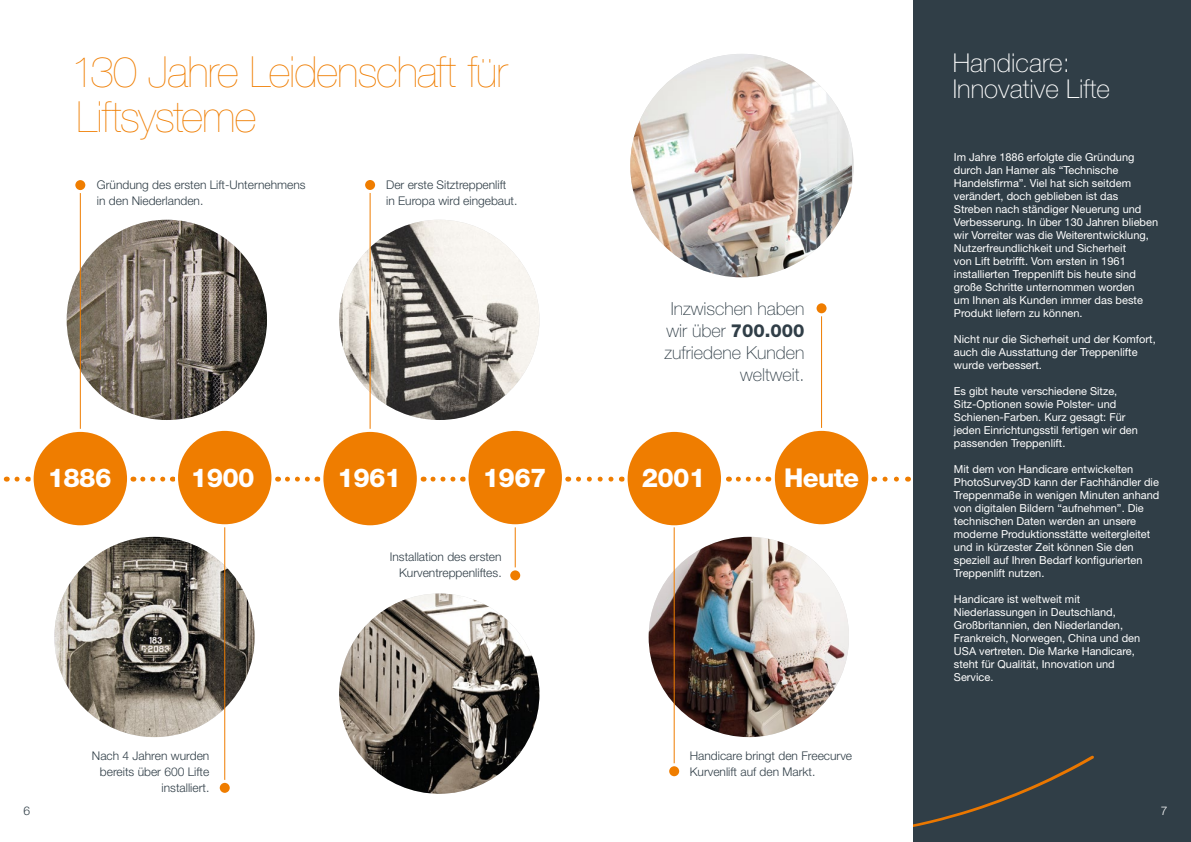
<style>
.page{position:relative;width:1191px;height:842px;background:#fff}
.page>*{position:absolute;margin:0;border:0;box-sizing:border-box;transform-origin:0 0}
.t1{font:200 43px/45px "Helvetica Neue LT Std";letter-spacing:-.02em;color:#ef7d00}
.t2{font:800 26px "Helvetica Neue LT Std";letter-spacing:-.025em;color:#fff}
.t3{font:100 26px/26px "Helvetica Neue LT Std";color:#fff}
.t4{font:100 18px/22px "Helvetica Neue LT Std";color:#303e47;text-align:right}
.t5{font:300 12px/16px "Helvetica Neue LT Std";color:#303e47}
.t6{font:300 12px "Helvetica Neue LT Std";color:#fff}
.t7{font:11px/13px "Helvetica Neue LT Std";color:#fff}
.s1{font-weight:800}
</style>
<div class="page">
<svg style="left:17px;top:477px;width:3px;height:5px"></svg>
<svg style="left:143px;top:477px;width:30px;height:5px"></svg>
<svg style="left:287px;top:477px;width:31px;height:5px"></svg>
<svg style="left:433px;top:477px;width:30px;height:5px"></svg>
<svg style="left:738px;top:477px;width:31px;height:5px"></svg>
<svg style="left:885px;top:477px;width:23px;height:5px"></svg>
<svg style="left:578px;top:477px;width:44px;height:5px"></svg>
<img style="left:67px;top:220px;width:200px;height:200px;border-radius:100px">
<img style="left:54px;top:537px;width:201px;height:200px;border-radius:100px">
<img style="left:339px;top:220px;width:200px;height:200px;border-radius:100px">
<div style="left:32px;top:430px;width:96px;height:97px;background:#ef7d00;border-radius:50%"></div>
<div style="left:31px;top:429px;width:99px;height:99px;border:3px solid #fff;border-radius:50%"></div>
<hr style="left:80px;top:186px;width:1px;height:243px;background:#ef7d00">
<div style="left:74px;top:179px;width:13px;height:13px;background:#ef7d00;border-radius:50%"></div>
<div style="left:72px;top:177px;width:16px;height:16px;border:3px solid #fff;border-radius:50%"></div>
<div style="left:322px;top:430px;width:96px;height:97px;background:#ef7d00;border-radius:50%"></div>
<div style="left:320px;top:429px;width:100px;height:99px;border:3px solid #fff;border-radius:50%"></div>
<hr style="left:369px;top:189px;width:1px;height:240px;background:#ef7d00">
<div style="left:363px;top:178px;width:13px;height:13px;background:#ef7d00;border-radius:50%"></div>
<div style="left:362px;top:177px;width:16px;height:16px;border:3px solid #fff;border-radius:50%"></div>
<div style="left:176px;top:429px;width:97px;height:97px;background:#ef7d00;border-radius:50%"></div>
<div style="left:175px;top:428px;width:99px;height:99px;border:3px solid #fff;border-radius:50%"></div>
<hr style="left:224px;top:527px;width:1px;height:257px;background:#ef7d00">
<div style="left:218px;top:781px;width:13px;height:13px;background:#ef7d00;border-radius:50%"></div>
<div style="left:217px;top:780px;width:16px;height:16px;border:3px solid #fff;border-radius:50%"></div>
<div style="left:467px;top:429px;width:96px;height:97px;background:#ef7d00;border-radius:50%"></div>
<div style="left:465px;top:428px;width:100px;height:99px;border:3px solid #fff;border-radius:50%"></div>
<hr style="left:515px;top:527px;width:1px;height:48px;background:#ef7d00">
<div style="left:509px;top:569px;width:13px;height:13px;background:#ef7d00;border-radius:50%"></div>
<div style="left:507px;top:567px;width:16px;height:16px;border:3px solid #fff;border-radius:50%"></div>
<div style="left:913px;top:0;width:278px;height:842px;background:#303e47"></div>
<div style="left:913px;top:0;width:67px;height:603px;background:#303e47"></div>
<img style="left:630px;top:54px;width:222px;height:223px">
<img style="left:648px;top:537px;width:201px;height:200px;border-radius:100px">
<div style="left:626px;top:430px;width:96px;height:97px;background:#ef7d00;border-radius:50%"></div>
<div style="left:624px;top:429px;width:100px;height:99px;border:3px solid #fff;border-radius:50%"></div>
<hr style="left:821px;top:312px;width:1px;height:117px;background:#ef7d00">
<div style="left:815px;top:302px;width:13px;height:13px;background:#ef7d00;border-radius:50%"></div>
<div style="left:813px;top:300px;width:16px;height:16px;border:3px solid #fff;border-radius:50%"></div>
<div style="left:773px;top:429px;width:96px;height:97px;background:#ef7d00;border-radius:50%"></div>
<div style="left:772px;top:428px;width:99px;height:99px;border:3px solid #fff;border-radius:50%"></div>
<hr style="left:673px;top:527px;width:1px;height:240px;background:#ef7d00">
<div style="left:667px;top:765px;width:13px;height:13px;background:#ef7d00;border-radius:50%"></div>
<div style="left:666px;top:763px;width:16px;height:16px;border:3px solid #fff;border-radius:50%"></div>
<img style="left:339px;top:593px;width:200px;height:201px;border-radius:100px">
<h1 class="t1" style="left:71px;top:49px;width:438px">130 Jahre Leidenschaft für<br>Liftsysteme</h1>
<p class="t5" style="left:97px;top:176px;width:210px">Gründung des ersten Lift-Unternehmens in den Niederlanden.</p>
<p class="t5" style="left:386px;top:176px;width:133px">Der erste Sitztreppenlift in Europa wird eingebaut.</p>
<h2 class="t2" style="left:48px;top:462px;width:65px">1886</h2>
<h2 class="t2" style="left:191px;top:462px;width:65px">1900</h2>
<h2 class="t2" style="left:337px;top:462px;width:65px">1961</h2>
<h2 class="t2" style="left:483px;top:462px;width:65px">1967</h2>
<p class="t5" style="left:390px;top:549px;width:113px;text-align:right">Installation des ersten<br>Kurventreppenliftes.</p>
<p class="t5" style="left:24px;top:803px;width:8px">6</p>
<p class="t5" style="left:92px;top:747px;width:119px;text-align:right">Nach 4 Jahren wurden bereits über 600 Lifte installiert.</p>
<h3 class="t4" style="left:664px;top:297px;width:142px">Inzwischen haben wir über <span class="s1">700.000 </span>zufriedene Kunden weltweit.</h3>
<h2 class="t2" style="left:642px;top:462px;width:65px">2001</h2>
<h2 class="t2" style="left:784px;top:462px;width:76px">Heute</h2>
<p class="t5" style="left:690px;top:747px;width:164px">Handicare bringt den Freecurve<br>Kurvenlift auf den Markt.</p>
<h2 class="t3" style="left:952px;top:50px;width:159px">Handicare:<br>Innovative Lifte</h2>
<p class="t7" style="left:954px;top:150px;width:206px">Im Jahre 1886 erfolgte die Gründung durch Jan Hamer als “Technische Handelsfirma”. Viel hat sich seitdem verändert, doch geblieben ist das Streben nach ständiger Neuerung und Verbesserung. In über 130 Jahren blieben wir Vorreiter was die Weiterentwicklung, Nutzerfreundlichkeit und Sicherheit<br>von Lift betrifft. Vom ersten in 1961 installierten Treppenlift bis heute sind große Schritte unternommen worden<br>um Ihnen als Kunden immer das beste Produkt liefern zu können.</p>
<p class="t7" style="left:954px;top:332px;width:203px">Nicht nur die Sicherheit und der Komfort, auch die Ausstattung der Treppenlifte wurde verbessert.</p>
<p class="t7" style="left:954px;top:384px;width:185px">Es gibt heute verschiedene Sitze, Sitz-Optionen sowie Polster- und Schienen-Farben. Kurz gesagt: Für jeden Einrichtungsstil fertigen wir den passenden Treppenlift.</p>
<p class="t7" style="left:954px;top:462px;width:207px">Mit dem von Handicare entwickelten PhotoSurvey3D kann der Fachhändler die Treppenmaße in wenigen Minuten anhand von digitalen Bildern “aufnehmen”. Die technischen Daten werden an unsere moderne Produktionsstätte weitergleitet und in kürzester Zeit können Sie den speziell auf Ihren Bedarf konfigurierten Treppenlift nutzen.</p>
<p class="t7" style="left:954px;top:592px;width:188px">Handicare ist weltweit mit<br>Niederlassungen in Deutschland,<br>Großbritannien, den Niederlanden,<br>Frankreich, Norwegen, China und den<br>USA vertreten. Die Marke Handicare, steht für Qualität, Innovation und<br>Service.</p>
<p class="t6" style="left:1160px;top:803px;width:8px">7</p>
</div>
